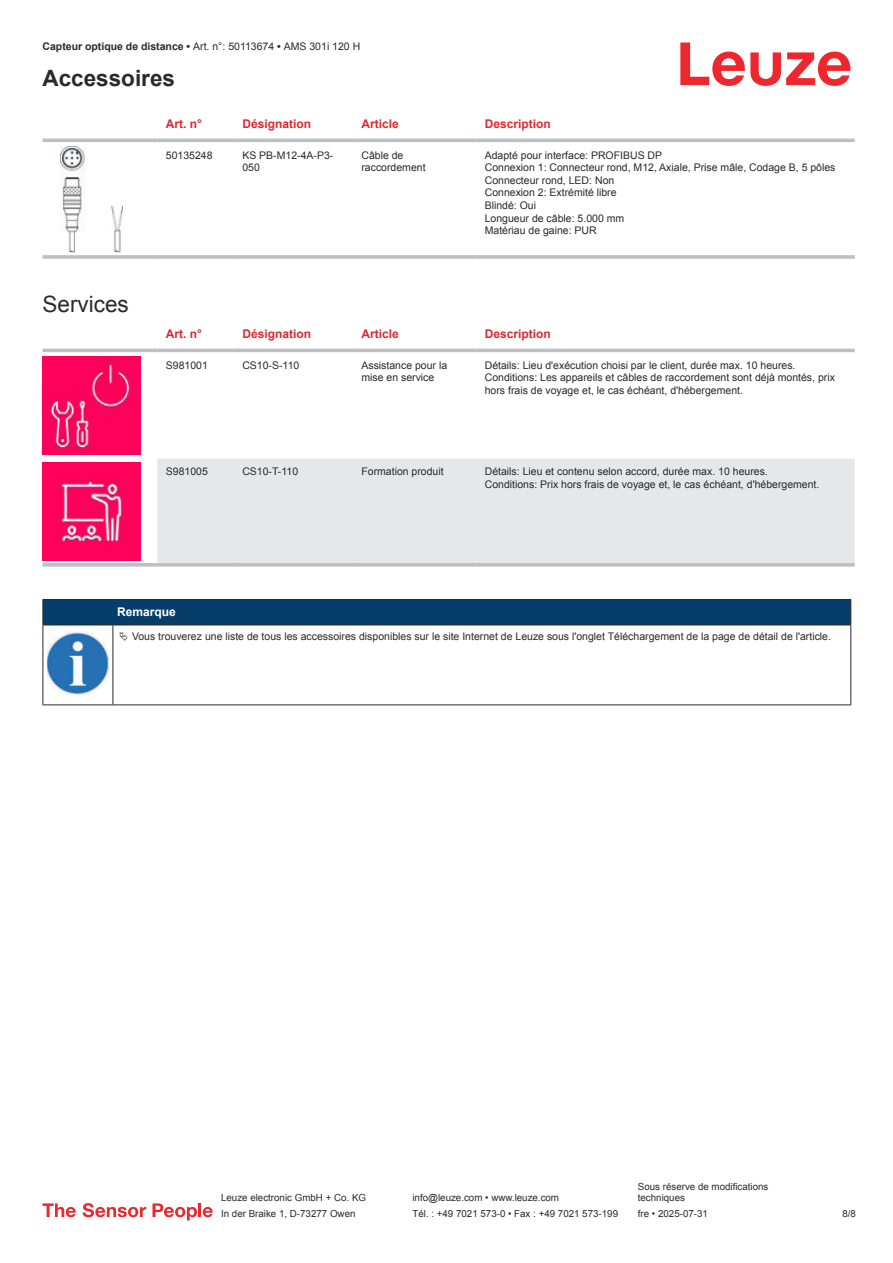
<style>
.page{position:relative;width:893px;height:1263px;background:#fff}
.page>*{position:absolute;margin:0;border:0;box-sizing:border-box;transform-origin:0 0}
.t1{font:700 22.5px "Arial";color:#2b292a}
.t2{font:22.5px "Arial";color:#2b292a}
.t3{font:700 12px "Arial";color:#db2a30}
.t4{font:700 12px "Arial";color:#fff}
.t5{font:10.5px/12.6px "Arial";color:#2b292a}
.t6{font:700 10.5px "Arial";color:#2b292a}
.t7{font:9.75px/11.7px "Arial";color:#2b292a}
.s1{font-weight:400}
</style>
<div class="page">
<svg style="left:680px;top:43px;width:170px;height:43px"></svg>
<svg style="left:43px;top:138px;width:812px;height:1px"></svg>
<hr style="left:43px;top:139px;width:114px;height:3px;background:#bdbfc1">
<hr style="left:157px;top:139px;width:77px;height:3px;background:#bdbfc1">
<hr style="left:234px;top:139px;width:119px;height:3px;background:#bdbfc1">
<hr style="left:353px;top:139px;width:123px;height:3px;background:#bdbfc1">
<hr style="left:476px;top:139px;width:379px;height:3px;background:#bdbfc1">
<svg style="left:43px;top:255px;width:114px;height:4px"></svg>
<hr style="left:157px;top:255px;width:77px;height:4px;background:#c7c8ca">
<hr style="left:234px;top:255px;width:119px;height:4px;background:#bdbfc1">
<svg style="left:353px;top:255px;width:123px;height:4px"></svg>
<hr style="left:476px;top:255px;width:379px;height:4px;background:#c7c8ca">
<img style="left:60px;top:146px;width:63px;height:107px">
<svg style="left:43px;top:348px;width:812px;height:213px"></svg>
<div style="left:157px;top:458px;width:698px;height:105px;background:#e6e7e9"></div>
<hr style="left:43px;top:349px;width:114px;height:3px;background:#bdbfc1">
<hr style="left:157px;top:349px;width:77px;height:3px;background:#bdbfc1">
<hr style="left:234px;top:349px;width:119px;height:3px;background:#bdbfc1">
<hr style="left:353px;top:349px;width:123px;height:3px;background:#bdbfc1">
<hr style="left:476px;top:349px;width:379px;height:3px;background:#bdbfc1">
<svg style="left:43px;top:563px;width:114px;height:4px"></svg>
<svg style="left:157px;top:563px;width:77px;height:4px"></svg>
<svg style="left:234px;top:563px;width:119px;height:4px"></svg>
<svg style="left:353px;top:563px;width:123px;height:4px"></svg>
<svg style="left:476px;top:563px;width:379px;height:4px;background:#c3c5c7"></svg>
<img style="left:43px;top:356px;width:97px;height:98px">
<img style="left:43px;top:463px;width:97px;height:97px">
<hr style="left:43px;top:625px;width:70px;height:1px;background:#2b292a">
<svg style="left:43px;top:599px;width:808px;height:26px;background:#083b65"></svg>
<hr style="left:113px;top:625px;width:738px;height:1px;background:#2b292a">
<hr style="left:43px;top:625px;width:1px;height:75px;background:#2b292a">
<hr style="left:113px;top:625px;width:1px;height:75px;background:#2b292a">
<hr style="left:850px;top:625px;width:1px;height:75px;background:#2b292a">
<hr style="left:43px;top:704px;width:70px;height:1px;background:#2b292a">
<hr style="left:113px;top:704px;width:738px;height:1px;background:#2b292a">
<img style="left:47px;top:631px;width:61px;height:63px">
<svg style="left:43px;top:1203px;width:33px;height:14px"></svg>
<svg style="left:83px;top:1203px;width:63px;height:14px"></svg>
<svg style="left:153px;top:1203px;width:44px;height:17px"></svg>
<hr style="left:198px;top:1203px;width:3px;height:14px;background:#ed272d">
<svg style="left:203px;top:1207px;width:10px;height:10px"></svg>
<p class="t6" style="left:43px;top:43px;width:319px">Capteur optique de distance • <span class="s1">Art. n°: 50113674</span> • <span class="s1">AMS 301i 120 H</span></p>
<h1 class="t1" style="left:43px;top:70px;width:134px">Accessoires</h1>
<p class="t3" style="left:166px;top:119px;width:38px">Art. n°</p>
<p class="t3" style="left:242px;top:119px;width:70px">Désignation</p>
<p class="t3" style="left:361px;top:119px;width:39px">Article</p>
<p class="t3" style="left:485px;top:119px;width:68px">Description</p>
<p class="t5" style="left:166px;top:150px;width:48px">50135248</p>
<p class="t5" style="left:242px;top:150px;width:93px">KS PB-M12-4A-P3-<br>050</p>
<p class="t5" style="left:361px;top:150px;width:66px">Câble de raccordement</p>
<p class="t5" style="left:485px;top:150px;width:352px">Adapté pour interface: PROFIBUS DP<br>Connexion 1: Connecteur rond, M12, Axiale, Prise mâle, Codage B, 5 pôles<br>Connecteur rond, LED: Non<br>Connexion 2: Extrémité libre<br>Blindé: Oui<br>Longueur de câble: 5.000 mm<br>Matériau de gaine: PUR</p>
<h1 class="t2" style="left:43px;top:295px;width:88px">Services</h1>
<p class="t3" style="left:166px;top:329px;width:38px">Art. n°</p>
<p class="t3" style="left:242px;top:329px;width:70px">Désignation</p>
<p class="t3" style="left:361px;top:329px;width:39px">Article</p>
<p class="t3" style="left:485px;top:329px;width:68px">Description</p>
<p class="t5" style="left:166px;top:360px;width:44px">S981001</p>
<p class="t5" style="left:242px;top:360px;width:58px">CS10-S-110</p>
<p class="t5" style="left:361px;top:360px;width:87px">Assistance pour la mise en service</p>
<p class="t5" style="left:485px;top:360px;width:352px">Détails: Lieu d'exécution choisi par le client, durée max. 10 heures.<br>Conditions: Les appareils et câbles de raccordement sont déjà montés, prix hors frais de voyage et, le cas échéant, d'hébergement.</p>
<p class="t5" style="left:166px;top:466px;width:44px">S981005</p>
<p class="t5" style="left:242px;top:466px;width:57px">CS10-T-110</p>
<p class="t5" style="left:361px;top:466px;width:84px">Formation produit</p>
<p class="t5" style="left:485px;top:466px;width:336px">Détails: Lieu et contenu selon accord, durée max. 10 heures.<br>Conditions: Prix hors frais de voyage et, le cas échéant, d'hébergement.</p>
<p class="t4" style="left:117px;top:608px;width:60px">Remarque</p>
<p class="t5" style="left:132px;top:631px;width:700px">Vous trouverez une liste de tous les accessoires disponibles sur le site Internet de Leuze sous l'onglet Téléchargement de la page de détail de l'article.</p>
<p class="t7" style="left:221px;top:1193px;width:146px">Leuze electronic GmbH + Co. KG</p>
<p class="t7" style="left:412px;top:1193px;width:148px">info@leuze.com • www.leuze.com</p>
<p class="t7" style="left:638px;top:1181px;width:132px">Sous réserve de modifications techniques</p>
<p class="t7" style="left:221px;top:1209px;width:136px">In der Braike 1, D-73277 Owen</p>
<p class="t7" style="left:412px;top:1209px;width:207px">Tél. : +49 7021 573-0 • Fax : +49 7021 573-199</p>
<p class="t7" style="left:638px;top:1209px;width:72px">fre • 2025-07-31</p>
<p class="t7" style="left:842px;top:1209px;width:15px">8 /8</p>
</div>
